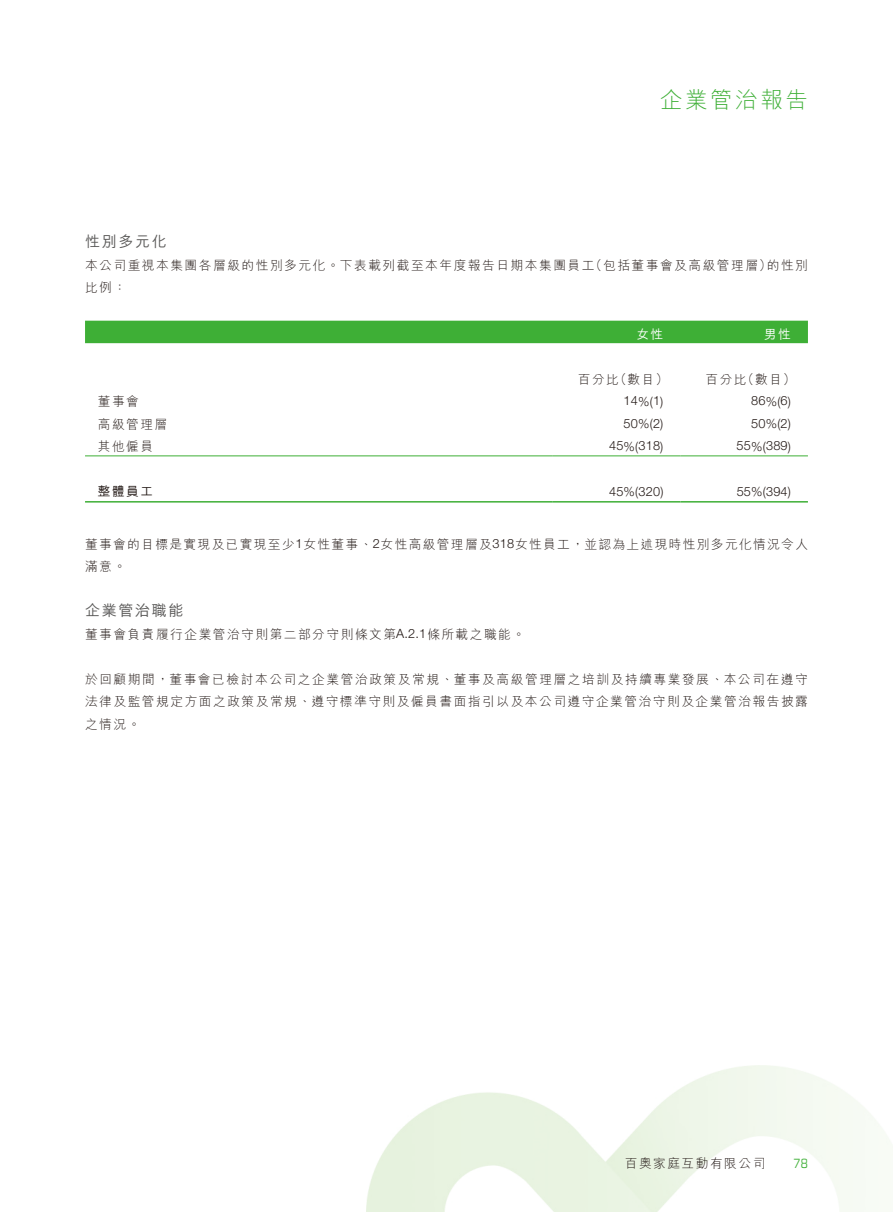
<style>
.page{position:relative;width:893px;height:1212px;background:#fff}
.page>*{position:absolute;margin:0;border:0;box-sizing:border-box;transform-origin:0 0}
.t1{font:300 22.5px "M Hei HK";letter-spacing:.115em;color:#3eaf36}
.t2{font:500 15px "M Hei HK";letter-spacing:.115em;color:#595857}
.t3{font:300 12.75px/22.5px "M Hei HK";letter-spacing:.115em;color:#231916}
.t4{font:300 12.75px "Helvetica Neue 45";letter-spacing:.015em;color:#231916}
.t5{font:500 12.75px "M Hei HK";color:#fff}
.t6{font:500 12.75px "M Hei HK";color:#231916}
.t7{font:condensed 12.75px "Eurostile";color:#3eaf36}
.s1{font-family:"Helvetica Neue 45"}
</style>
<div class="page">
<img style="left:366px;top:1065px;width:524px;height:147px">
<div style="left:85px;top:321px;width:723px;height:22px;background:#3eaf36"></div>
<hr style="left:85px;top:456px;width:468px;height:1px;background:#3eaf36">
<hr style="left:553px;top:456px;width:127px;height:1px;background:#3eaf36">
<hr style="left:680px;top:456px;width:128px;height:1px;background:#3eaf36">
<hr style="left:85px;top:501px;width:468px;height:1px;background:#3eaf36">
<hr style="left:553px;top:501px;width:127px;height:1px;background:#3eaf36">
<hr style="left:680px;top:501px;width:128px;height:1px;background:#3eaf36">
<p class="t2" style="left:85px;top:231px;width:83px">性別多元化</p>
<h1 class="t1" style="left:660px;top:89px;width:149px">企業管治報告</h1>
<p class="t3" style="left:590px;top:254px;width:184px">（包括董事會及高級管理層）</p>
<p class="t3" style="left:85px;top:254px;width:511px">本公司重視本集團各層級的性別多元化。下表載列截至本年度報告日期本集團員工比例：</p>
<p class="t3" style="left:767px;top:254px;width:43px">的性別</p>
<p class="t5" style="left:636px;top:325px;width:28px">女性</p>
<p class="t5" style="left:764px;top:325px;width:28px">男性</p>
<p class="t3" style="left:614px;top:367px;width:56px">（數目）</p>
<p class="t3" style="left:578px;top:367px;width:43px">百分比</p>
<p class="t3" style="left:742px;top:367px;width:56px">（數目(</p>
<p class="t3" style="left:705px;top:367px;width:43px">百分比</p>
<p class="t3" style="left:98px;top:390px;width:43px">董事會</p>
<p class="t4" style="left:624px;top:393px;width:41px">14% (1)</p>
<p class="t4" style="left:751px;top:393px;width:41px">86% (6)</p>
<p class="t3" style="left:98px;top:412px;width:71px">高級管理層</p>
<p class="t4" style="left:624px;top:416px;width:41px">50% (2)</p>
<p class="t4" style="left:751px;top:416px;width:41px">50% (2)</p>
<p class="t3" style="left:98px;top:435px;width:57px">其他僱員</p>
<p class="t4" style="left:609px;top:438px;width:56px">45%)318(</p>
<p class="t4" style="left:737px;top:438px;width:56px">55%)389(</p>
<p class="t6" style="left:98px;top:482px;width:57px">整體員工</p>
<p class="t4" style="left:609px;top:483px;width:56px">45%)320(</p>
<p class="t4" style="left:737px;top:483px;width:56px">55%)394(</p>
<p class="t3" style="left:85px;top:532px;width:724px">董事會的目標是實現及已實現至少<span class="s1">1</span>女性董事、<span class="s1">2</span>女性高級管理層及<span class="s1">318</span>女性員工，並認為上述現時性別多元化情況令人滿意。</p>
<p class="t2" style="left:85px;top:600px;width:100px">企業管治職能</p>
<p class="t3" style="left:85px;top:622px;width:442px">董事會負責履行企業管治守則第二部分守則條文第<span class="s1">A.2.1</span>條所載之職能。</p>
<p class="t3" style="left:85px;top:667px;width:724px;text-align:justify">於回顧期間，董事會已檢討本公司之企業管治政策及常規、董事及高級管理層之培訓及持續專業發展、本公司在遵守法律及監管規定方面之政策及常規、遵守標準守則及僱員書面指引以及本公司遵守企業管治守則及企業管治報告披露之情況。</p>
<p class="t3" style="left:625px;top:1152px;width:142px">百奧家庭互動有限公司</p>
<p class="t7" style="left:794px;top:1155px;width:16px">78</p>
</div>
